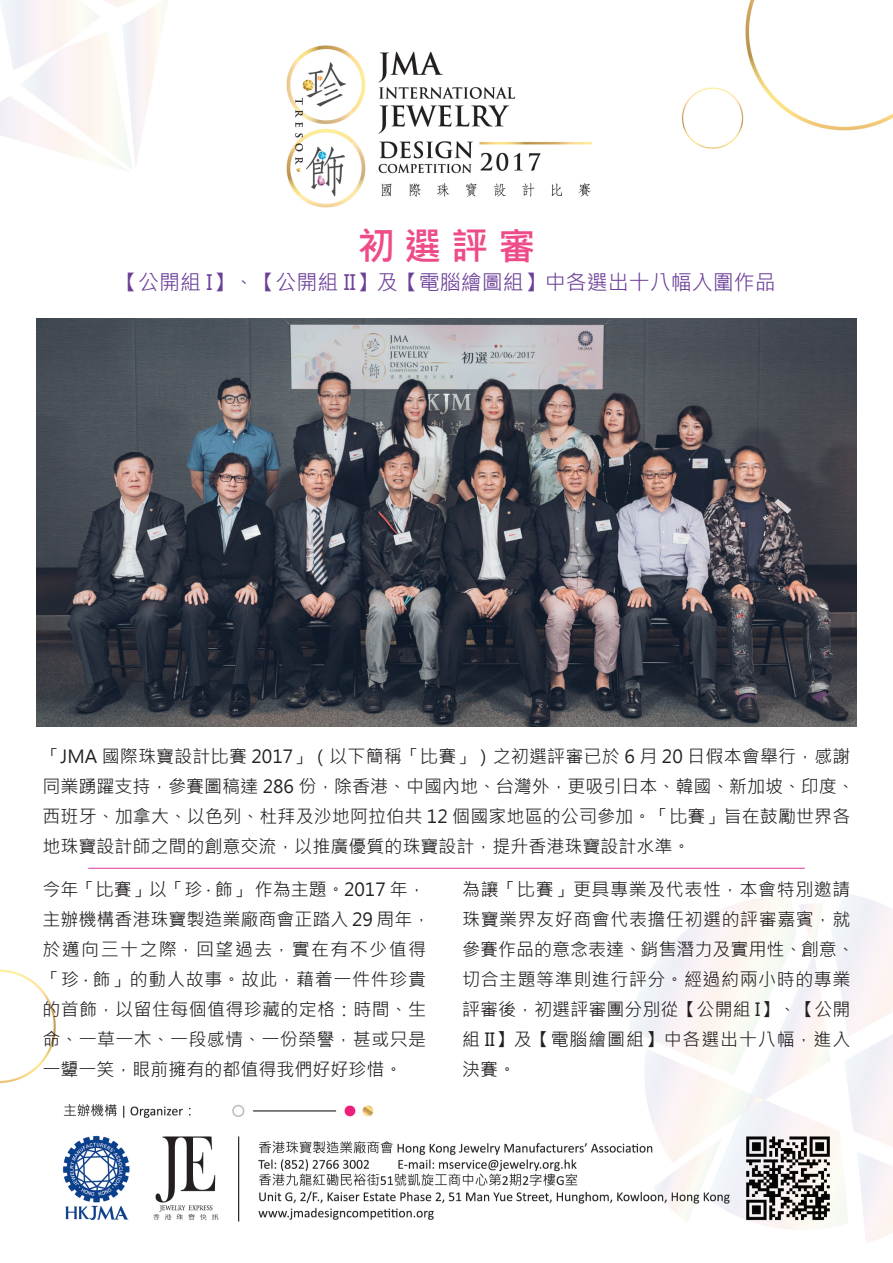
<style>
.page{position:relative;width:893px;height:1263px;background:#fff}
.page>*{position:absolute;margin:0;border:0;box-sizing:border-box;transform-origin:0 0}
.t1{font:700 37.5px "Microsoft Jheng Hei";color:#ef4b89}
.t2{font:21px "Microsoft Jheng Hei";color:#6b3e98}
.t3{font:18px/30px "Microsoft Jheng Hei";letter-spacing:.005em;color:#231f20}
.t4{font:18px/30px "Microsoft Jheng Hei";letter-spacing:.03em;color:#231f20}
</style>
<div class="page">
<img style="left:0;top:0;width:893px;height:1243px">
<img style="left:37px;top:319px;width:819px;height:408px">
<hr style="left:88px;top:868px;width:717px;height:1px;background:#e23796">
<h1 class="t1" style="left:357px;top:223px;width:180px">初 選 評 審</h1>
<p class="t2" style="left:117px;top:269px;width:660px">【公開組 I】、【公開組 II】及【電腦繪圖組】中各選出十八幅入圍作品</p>
<p class="t3" style="left:43px;top:741px;width:814px">「JMA 國際珠寶設計比賽 2017」（以下簡稱「比賽」）之初選評審已於 6 月 20 日假本會舉行，感謝同業踴躍支持，參賽圖稿達 286 份，除香港、中國內地、台灣外，更吸引日本、韓國、新加坡、印度、西班牙、加拿大、以色列、杜拜及沙地阿拉伯共 12 個國家地區的公司參加。「比賽」旨在鼓勵世界各地珠寶設計師之間的創意交流，以推廣優質的珠寶設計，提升香港珠寶設計水準。</p>
<p class="t4" style="left:462px;top:875px;width:394px">為讓「比賽」更具專業及代表性，本會特別邀請珠寶業界友好商會代表擔任初選的評審嘉賓，就參賽作品的意念表達、銷售潛力及實用性、創意、切合主題等準則進行評分。經過約兩小時的專業評審後，初選評審團分別從【公開組 I】、【公開組 II】及【電腦繪圖組】中各選出十八幅，進入決賽。</p>
<p class="t3" style="left:43px;top:875px;width:389px">今年「比賽」以「珍 ‧ 飾」 作為主題。2017 年，主辦機構香港珠寶製造業廠商會正踏入 29 周年，於邁向三十之際，回望過去，實在有不少值得「珍 ‧ 飾」的動人故事。故此，藉着一件件珍貴的首飾，以留住每個值得珍藏的定格：時間、生命、一草一木、一段感情、一份榮譽，甚或只是一顰一笑，眼前擁有的都值得我們好好珍惜。</p>
</div>
